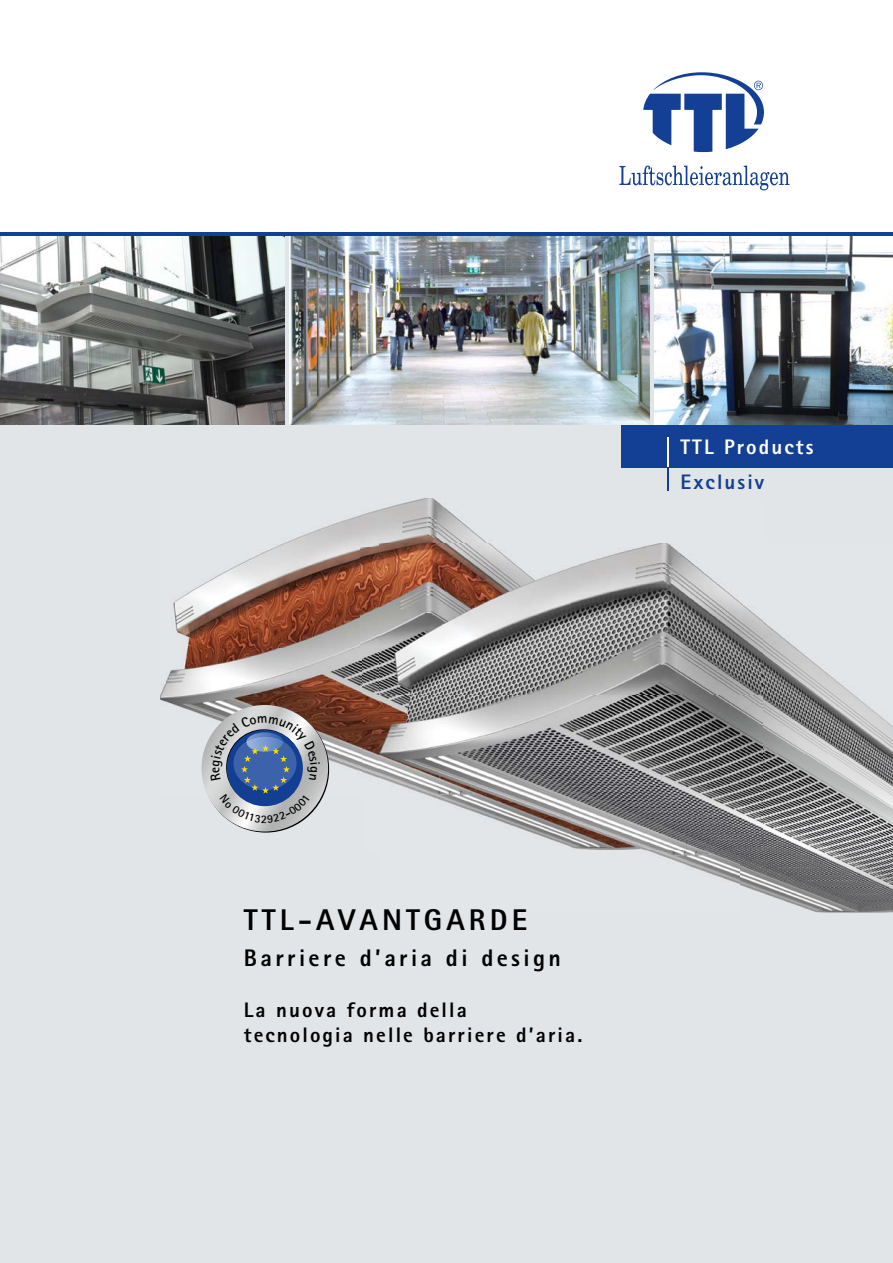
<style>
.page{position:relative;width:893px;height:1263px;background:#fff}
.page>*{position:absolute;margin:0;border:0;box-sizing:border-box;transform-origin:0 0}
.t1{font:800 30px "Rotis Sans Serif Std";letter-spacing:.14em;color:#000}
.t2{font:800 24px "Rotis Sans Serif Std";letter-spacing:.14em;color:#000}
.t3{font:800 21px/25.2px "Rotis Sans Serif Std";letter-spacing:.1em;color:#000}
.t4{font:800 21px "Rotis Sans Serif Std";letter-spacing:.1em;color:#fff}
.t5{font:800 21px "Rotis Sans Serif Std";letter-spacing:.1em;color:#134094}
</style>
<div class="page">
<img style="left:289px;top:235px;width:362px;height:190px">
<img style="left:0;top:235px;width:286px;height:190px">
<img style="left:654px;top:235px;width:239px;height:190px">
<hr style="left:286px;top:234px;width:3px;height:191px;background:#e2e5e7">
<hr style="left:651px;top:234px;width:3px;height:191px;background:#e2e5e7">
<div style="left:0;top:425px;width:893px;height:838px;background:#e2e5e7"></div>
<svg style="left:643px;top:72px;width:121px;height:80px"></svg>
<svg style="left:619px;top:166px;width:170px;height:24px"></svg>
<hr style="left:0;top:232px;width:893px;height:3px;background:#134094">
<img style="left:160px;top:515px;width:201px;height:318px">
<img style="left:361px;top:498px;width:126px;height:50px">
<img style="left:361px;top:548px;width:19px;height:230px">
<img style="left:763px;top:621px;width:130px;height:133px">
<img style="left:739px;top:754px;width:154px;height:159px">
<img style="left:581px;top:849px;width:158px;height:35px">
<img style="left:380px;top:543px;width:383px;height:306px">
<svg style="left:202px;top:705px;width:126px;height:126px"></svg>
<div style="left:621px;top:425px;width:272px;height:43px;background:#134094"></div>
<hr style="left:667px;top:437px;width:2px;height:31px;background:#fff">
<hr style="left:667px;top:468px;width:2px;height:23px;background:#134094">
<svg style="left:210px;top:716px;width:110px;height:107px"></svg>
<p class="t4" style="left:680px;top:433px;width:135px">TTL Products</p>
<p class="t5" style="left:680px;top:469px;width:85px">Exclusiv</p>
<h1 class="t1" style="left:244px;top:901px;width:285px">TTL-AVANTGARDE</h1>
<p class="t2" style="left:244px;top:943px;width:319px">Barriere d’aria di design</p>
<p class="t3" style="left:244px;top:996px;width:340px">La nuova forma della<br>tecnologia nelle barriere d’aria.</p>
</div>
